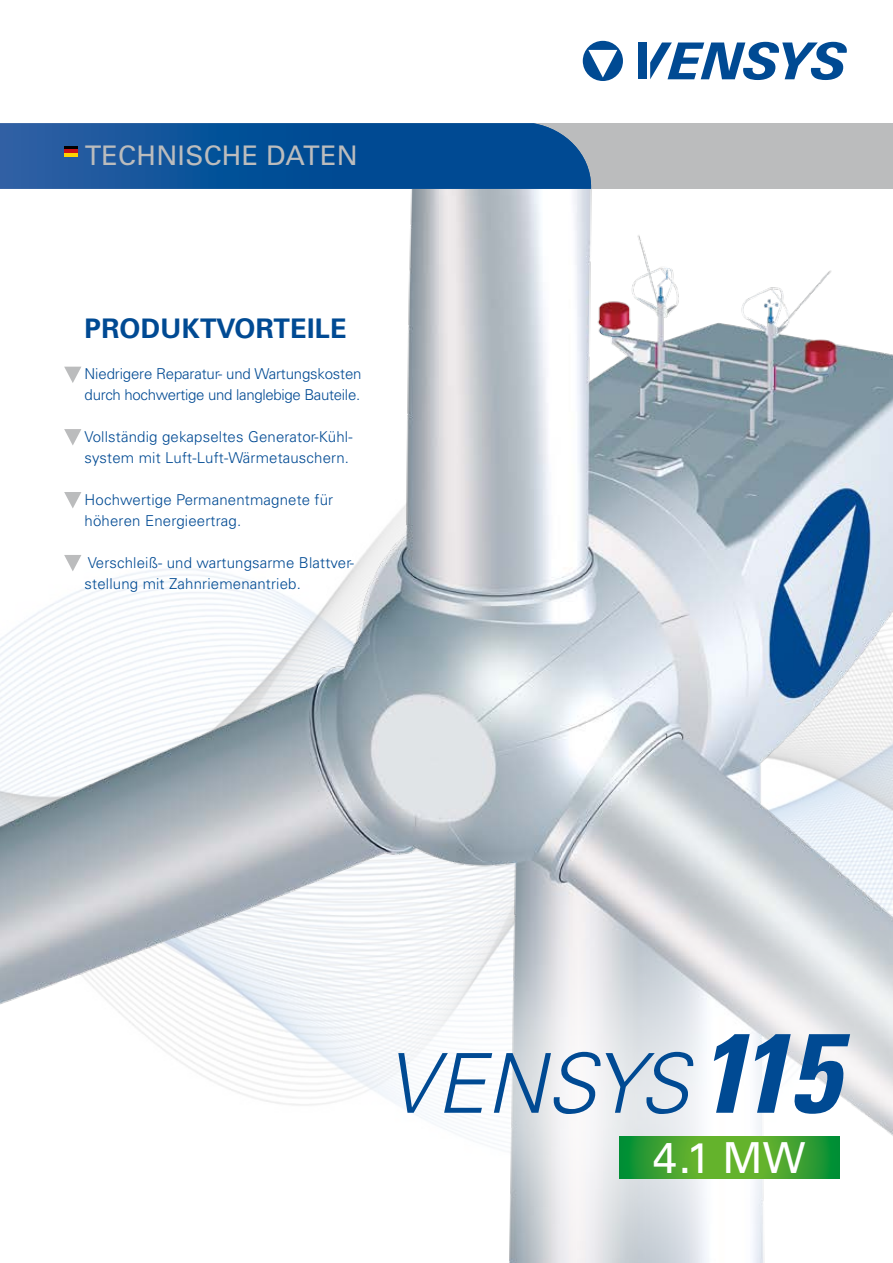
<style>
.page{position:relative;width:893px;height:1263px;background:#fff}
.page>*{position:absolute;margin:0;border:0;box-sizing:border-box;transform-origin:0 0}
.t1{font:italic 300 82.65px "Univers";color:#004a93}
.t2{font:42.75px "Univers";color:#fff}
.t3{font:27px "Univers";letter-spacing:.01em;color:#bbbcbd}
.t4{font:700 27px "Univers";letter-spacing:.01em;color:#004a93}
.t5{font:300 15px/21px "Univers LT Pro 45";letter-spacing:.01em;color:#004a93}
.t6{font:300 15px/21px "Univers LT Pro 45";letter-spacing:-.02em;color:#004a93}
.s1{font-weight:700;font-stretch:condensed;font-size:112.65px}
</style>
<div class="page">
<img style="left:0;top:189px;width:893px;height:888px">
<div style="left:204px;top:834px;width:689px;height:429px;background:#fff;opacity:.75"></div>
<svg style="left:619px;top:1137px;width:220px;height:41px"></svg>
<div style="left:0;top:123px;width:893px;height:66px;background:#bbbcbd"></div>
<img style="left:0;top:123px;width:591px;height:66px">
<svg style="left:583px;top:41px;width:40px;height:40px"></svg>
<div style="left:639px;top:43px;width:8px;height:36px;background:#004a93"></div>
<svg style="left:650px;top:42px;width:197px;height:38px"></svg>
<svg style="left:64px;top:146px;width:14px;height:4px"></svg>
<hr style="left:64px;top:150px;width:14px;height:3px;background:#cd1316">
<hr style="left:64px;top:153px;width:14px;height:4px;background:#ffd400">
<svg style="left:64px;top:367px;width:17px;height:16px"></svg>
<svg style="left:64px;top:429px;width:17px;height:16px"></svg>
<svg style="left:64px;top:492px;width:17px;height:16px"></svg>
<svg style="left:64px;top:555px;width:17px;height:16px"></svg>
<h3 class="t3" style="left:85px;top:140px;width:275px">TECHNISCHE DATEN</h3>
<h3 class="t4" style="left:85px;top:312px;width:263px">PRODUKTVORTEILE</h3>
<p class="t6" style="left:85px;top:364px;width:278px">Niedrigere Reparatur- und Wartungskosten durch hochwertige und langlebige Bauteile.</p>
<p class="t5" style="left:85px;top:427px;width:269px">Vollständig gekapseltes Generator-Kühl&shy;system mit Luft-Luft-Wärmetauschern.</p>
<p class="t5" style="left:85px;top:490px;width:250px">Hochwertige Permanentmagnete für höheren Energieertrag.</p>
<p class="t5" style="left:85px;top:553px;width:271px">Verschleiß- und wartungsarme Blattver&shy;stellung mit Zahnriemenantrieb.</p>
<h1 class="t1" style="left:385px;top:1034px;width:454px">VENSYS <span class="s1">115</span></h1>
<h2 class="t2" style="left:653px;top:1132px;width:154px">4.1 MW</h2>
</div>
